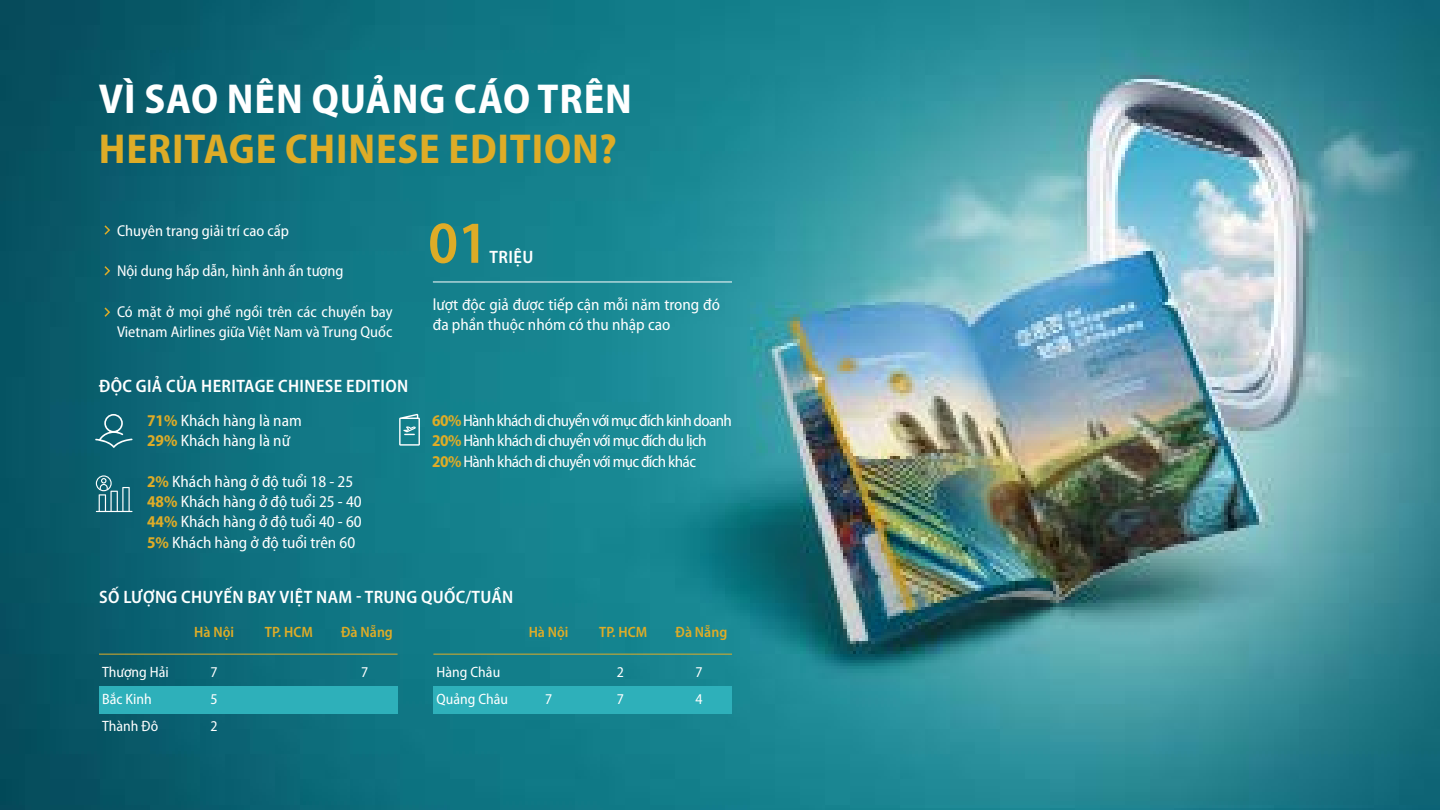
<style>
.page{position:relative;width:1440px;height:810px;background:#fff}
.page>*{position:absolute;margin:0;border:0;box-sizing:border-box;transform-origin:0 0}
.t1{font:600 semi-condensed 60px "Myriad Pro";color:#deac27}
.t2{font:700 semi-condensed 42px "Myriad Pro";letter-spacing:.02em;color:#deac27}
.t3{font:700 semi-condensed 42px "Myriad Pro";letter-spacing:.02em;color:#fff}
.t4{font:600 semi-condensed 18px "Myriad Pro";letter-spacing:.02em;color:#fff}
.t5{font:semi-condensed 16.5px/20.2px "Myriad Pro";color:#fff}
.t6{font:semi-condensed 16.5px/20.2px "Myriad Pro";letter-spacing:-.04em;color:#fff}
.t7{font:semi-condensed 15.75px/20.2px "Myriad Pro";color:#fff}
.t8{font:semi-condensed 15px/27px "Myriad Pro";color:#fff}
.t9{font:600 semi-condensed 15px "Myriad Pro";color:#deac27}
.s1{font-weight:700;color:#deac27}
</style>
<div class="page">
<img style="left:0;top:0;width:1440px;height:810px">
<svg style="left:103px;top:224px;width:8px;height:12px"></svg>
<svg style="left:103px;top:265px;width:8px;height:12px"></svg>
<svg style="left:103px;top:306px;width:8px;height:12px"></svg>
<svg style="left:95px;top:414px;width:38px;height:34px"></svg>
<svg style="left:96px;top:475px;width:37px;height:37px"></svg>
<div style="left:99px;top:686px;width:299px;height:27px;background:#2eb0ba"></div>
<hr style="left:99px;top:654px;width:299px;height:1px;background:#deac27">
<div style="left:433px;top:686px;width:299px;height:27px;background:#2eb0ba"></div>
<hr style="left:433px;top:654px;width:299px;height:1px;background:#deac27">
<hr style="left:433px;top:282px;width:299px;height:1px;background:#fff">
<svg style="left:399px;top:414px;width:21px;height:32px"></svg>
<h2 class="t3" style="left:99px;top:72px;width:535px">VÌ SAO NÊN QUẢNG CÁO TRÊN</h2>
<h2 class="t2" style="left:99px;top:122px;width:519px">HERITAGE CHINESE EDITION?</h2>
<p class="t7" style="left:117px;top:220px;width:173px">Chuyên trang giải trí cao cấp</p>
<p class="t7" style="left:117px;top:261px;width:228px">Nội dung hấp dẫn, hình ảnh ấn tượng</p>
<p class="t7" style="left:117px;top:301px;width:277px">Có mặt ở mọi ghế ngồi trên các chuyến bay<br>Vietnam Airlines giữa Việt Nam và Trung Quốc</p>
<p class="t4" style="left:99px;top:375px;width:311px">ĐỘC GIẢ CỦA HERITAGE CHINESE EDITION</p>
<p class="t5" style="left:147px;top:410px;width:156px"><span class="s1">71%</span> Khách hàng là nam<br><span class="s1">29%</span> Khách hàng là nữ</p>
<p class="t5" style="left:147px;top:471px;width:216px"><span class="s1">2%</span> Khách hàng ở độ tuổi 18 - 25<br><span class="s1">48%</span> Khách hàng ở độ tuổi 25 - 40<br><span class="s1">44%</span> Khách hàng ở độ tuổi 40 - 60<br><span class="s1">5%</span> Khách hàng ở độ tuổi trên 60</p>
<h1 class="t1" style="left:428px;top:205px;width:61px">01</h1>
<p class="t5" style="left:433px;top:294px;width:289px;line-height:19.8px">lượt độc giả được tiếp cận mỗi năm trong đó đa phần thuộc nhóm có thu nhập cao</p>
<p class="t4" style="left:490px;top:246px;width:45px">TRIỆU</p>
<p class="t6" style="left:432px;top:410px;width:301px"><span class="s1">60%</span> Hành khách di chuyển với mục đích kinh doanh<br><span class="s1">20%</span> Hành khách di chuyển với mục đích du lịch<br><span class="s1">20%</span> Hành khách di chuyển với mục đích khác</p>
<p class="t4" style="left:99px;top:586px;width:416px">SỐ LƯỢNG CHUYẾN BAY VIỆT NAM - TRUNG QUỐC/TUẦN</p>
<p class="t9" style="left:194px;top:623px;width:41px">Hà Nội</p>
<p class="t9" style="left:265px;top:623px;width:49px">TP. HCM</p>
<p class="t9" style="left:341px;top:623px;width:53px">Đà Nẵng</p>
<p class="t8" style="left:102px;top:658px;width:68px">Thượng Hải</p>
<p class="t8" style="left:361px;top:658px;width:9px">7</p>
<p class="t8" style="left:102px;top:685px;width:57px">Bắc Kinh<br>Thành Đô</p>
<p class="t8" style="left:437px;top:658px;width:73px">Hàng Châu<br>Quảng Châu</p>
<p class="t8" style="left:211px;top:658px;width:9px;text-align:justify">7<br>5<br>2</p>
<p class="t9" style="left:529px;top:623px;width:41px">Hà Nội</p>
<p class="t9" style="left:599px;top:623px;width:49px">TP. HCM</p>
<p class="t9" style="left:676px;top:623px;width:53px">Đà Nẵng</p>
<p class="t8" style="left:695px;top:658px;width:9px">7<br>4</p>
<p class="t8" style="left:617px;top:658px;width:9px">2<br>7</p>
<p class="t8" style="left:545px;top:685px;width:9px">7</p>
</div>
